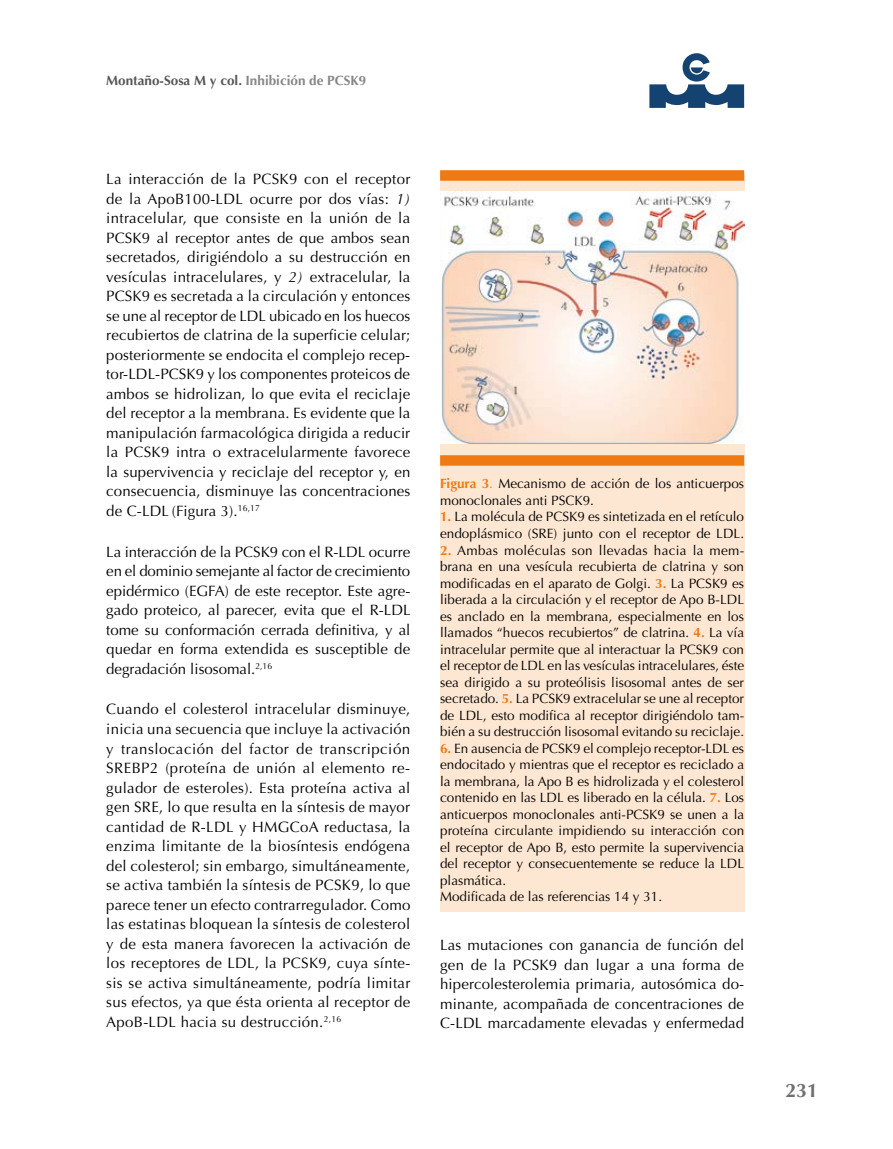
<style>
.page{position:relative;width:893px;height:1149px;background:#fff}
.page>*{position:absolute;margin:0;border:0;box-sizing:border-box;transform-origin:0 0}
.t1{font:700 19.5px "Optima";color:#706f6f}
.t2{font:15px/19.5px "Optima";letter-spacing:.01em;color:#000;text-align:justify}
.t3{font:13.5px/16.5px "Optima";color:#000}
.t4{font:700 13.5px "Optima";color:#575756}
.s1{color:#878787}
.s2{font-style:italic}
.s3{font-weight:700;color:#ef7a13}
.s4{color:#ef7a13}
</style>
<div class="page">
<svg style="left:649px;top:53px;width:95px;height:55px"></svg>
<div style="left:440px;top:173px;width:304px;height:738px;background:#fde7d3"></div>
<div style="left:440px;top:455px;width:304px;height:10px;background:#ef7a13"></div>
<div style="left:440px;top:170px;width:304px;height:11px;background:#ef7a13"></div>
<img style="left:440px;top:191px;width:304px;height:252px">
<p class="t4" style="left:106px;top:73px;width:261px">Montaño-Sosa M y col. <span class="s1">Inhibición de PCSK9</span></p>
<p class="t2" style="left:106px;top:169px;width:306px">La interacción de la PCSK9 con el receptor de la ApoB100-LDL ocurre por dos vías: <span class="s2">1) </span>intracelular, que consiste en la unión de la PCSK9 al receptor antes de que ambos sean secretados, dirigiéndolo a su destrucción en vesículas intracelulares, y <span class="s2">2)</span> extracelular, la PCSK9 es secretada a la circulación y entonces se une al receptor de LDL ubicado en los huecos recubiertos de clatrina de la superficie celular; posteriormente se endocita el complejo recep&shy;tor-LDL-PCSK9 y los componentes proteicos de ambos se hidrolizan, lo que evita el reciclaje del receptor a la membrana. Es evidente que la manipulación farmacológica dirigida a reducir la PCSK9 intra o extracelularmente favorece la supervivencia y reciclaje del receptor y, en consecuencia, disminuye las concentraciones de C-LDL (Figura 3).<sup>16,17</sup></p>
<p class="t2" style="left:106px;top:541px;width:306px">La interacción de la PCSK9 con el R-LDL ocurre en el dominio semejante al factor de crecimiento epidérmico (EGFA) de este receptor. Este agre&shy;gado proteico, al parecer, evita que el R-LDL tome su conformación cerrada definitiva, y al quedar en forma extendida es susceptible de degradación lisosomal.<sup>2,16</sup></p>
<p class="t2" style="left:106px;top:699px;width:306px">Cuando el colesterol intracelular disminuye, inicia una secuencia que incluye la activación y translocación del factor de transcripción SREBP2 (proteína de unión al elemento re&shy;gulador de esteroles). Esta proteína activa al gen SRE, lo que resulta en la síntesis de mayor cantidad de R-LDL y HMGCoA reductasa, la enzima limitante de la biosíntesis endógena del colesterol; sin embargo, simultáneamente, se activa también la síntesis de PCSK9, lo que parece tener un efecto contrarregulador. Como las estatinas bloquean la síntesis de colesterol y de esta manera favorecen la activación de los receptores de LDL, la PCSK9, cuya sínte&shy;sis se activa simultáneamente, podría limitar sus efectos, ya que ésta orienta al receptor de ApoB-LDL hacia su destrucción.<sup>2,16</sup></p>
<p class="t3" style="left:440px;top:475px;width:306px"><span class="s3">Figura 3</span><span class="s4">.</span> Mecanismo de acción de los anticuerpos monoclonales anti PSCK9.</p>
<p class="t3" style="left:440px;top:508px;width:306px"><span class="s3">1.</span> La molécula de PCSK9 es sintetizada en el retículo endoplásmico (SRE) junto con el receptor de LDL.</p>
<p class="t3" style="left:440px;top:541px;width:306px;text-align:justify"><span class="s3">2.</span> Ambas moléculas son llevadas hacia la mem&shy;brana en una vesícula recubierta de clatrina y son modificadas en el aparato de Golgi. <span class="s3">3.</span> La PCSK9 es liberada a la circulación y el receptor de Apo B-LDL es anclado en la membrana, especialmente en los llamados “huecos recubiertos” de clatrina. <span class="s3">4.</span> La vía intracelular permite que al interactuar la PCSK9 con el receptor de LDL en las vesículas intracelulares, éste sea dirigido a su proteólisis lisosomal antes de ser secretado. <span class="s3">5.</span> La PCSK9 extracelular se une al receptor de LDL, esto modifica al receptor dirigiéndolo tam&shy;bién a su destrucción lisosomal evitando su reciclaje.</p>
<p class="t3" style="left:440px;top:739px;width:306px"><span class="s3">6.</span> En ausencia de PCSK9 el complejo receptor-LDL es endocitado y mientras que el receptor es reciclado a la membrana, la Apo B es hidrolizada y el colesterol contenido en las LDL es liberado en la célula. <span class="s3">7.</span> Los anticuerpos monoclonales anti-PCSK9 se unen a la proteína circulante impidiendo su interacción con el receptor de Apo B, esto permite la supervivencia del receptor y consecuentemente se reduce la LDL plasmática.<br>Modificada de las referencias 14 y 31.</p>
<p class="t2" style="left:440px;top:935px;width:306px">Las mutaciones con ganancia de función del gen de la PCSK9 dan lugar a una forma de hipercolesterolemia primaria, autosómica do&shy;minante, acompañada de concentraciones de C-LDL marcadamente elevadas y enfermedad</p>
<h1 class="t1" style="left:785px;top:1079px;width:34px">231</h1>
</div>
